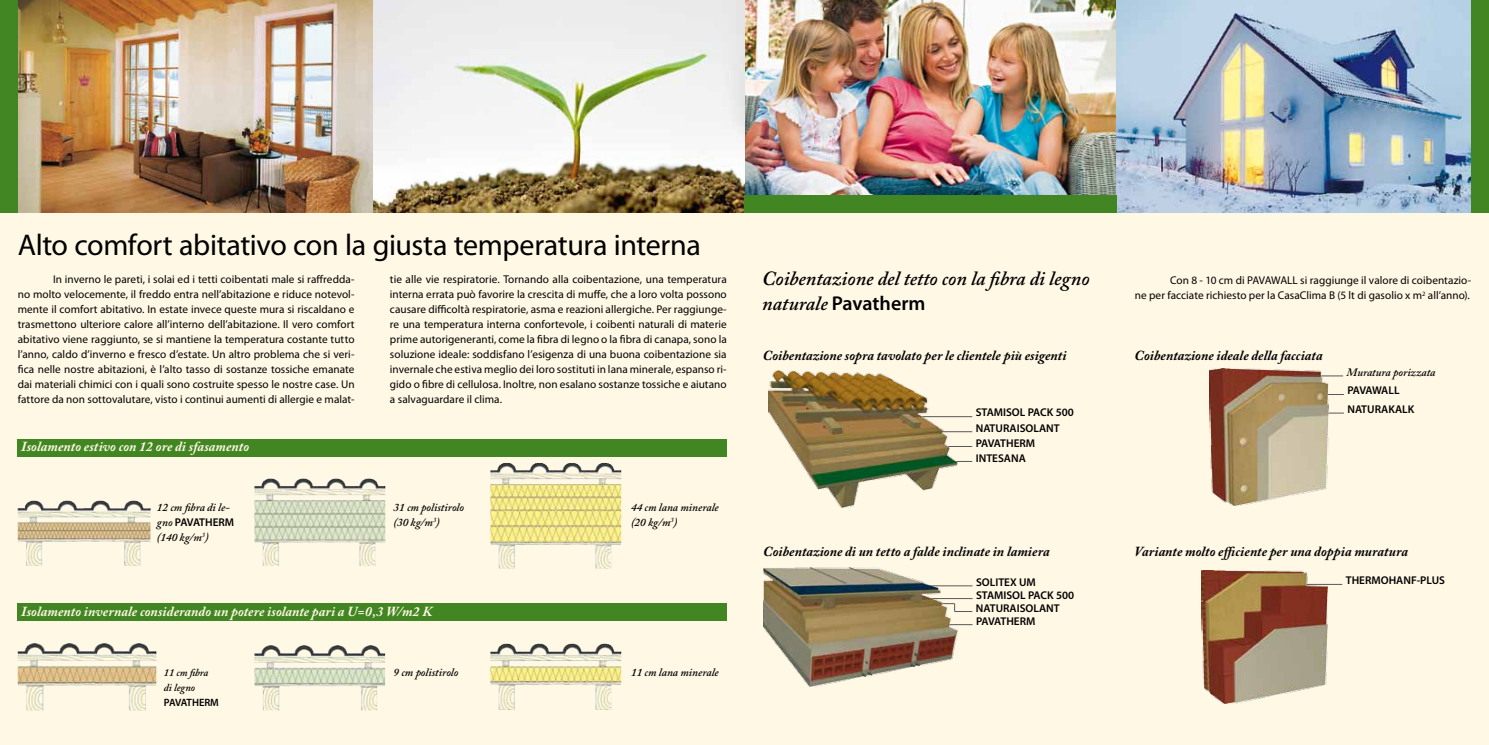
<style>
.page{position:relative;width:1489px;height:745px;background:#fff}
.page>*{position:absolute;margin:0;border:0;box-sizing:border-box;transform-origin:0 0}
.t1{font:30px "Myriad Pro";letter-spacing:-.015em;color:#000}
.t2{font:italic 600 20px "Adobe Caslon Pro";color:#000}
.t3{font:600 20px "Myriad Pro";letter-spacing:-.005em;color:#000}
.t4{font:italic 700 13.75px "Adobe Caslon Pro";letter-spacing:.005em;color:#000}
.t5{font:italic 700 13.75px "Adobe Caslon Pro";letter-spacing:.005em;color:#fff8e5}
.t6{font:11.25px/15px "Myriad Pro";color:#000;text-align:justify}
.t7{font:italic 600 11.25px/15px "Adobe Caslon Pro";color:#000}
.t8{font:600 11.25px/15px "Myriad Pro";color:#000}
.t9{font:600 11.25px "Myriad Pro";letter-spacing:-.03em;color:#000}
.t10{font:600 11.25px "Myriad Pro";letter-spacing:-.025em;color:#000}
.t11{font:italic 600 10.62px "Adobe Caslon Pro";color:#000}
.t12{font:600 10.62px "Myriad Pro";letter-spacing:-.03em;color:#000}
.s1{font-family:"Adobe Caslon Pro";font-style:italic}
</style>
<div class="page">
<div style="left:0;top:0;width:1488px;height:744px;background:#fff8e5"></div>
<img style="left:744px;top:0;width:372px;height:195px">
<img style="left:372px;top:0;width:372px;height:213px">
<hr style="left:922px;top:598px;width:50px;height:1px;background:#58585a">
<hr style="left:922px;top:624px;width:50px;height:1px;background:#58585a">
<hr style="left:922px;top:585px;width:50px;height:1px;background:#58585a">
<svg style="left:957px;top:611px;width:15px;height:1px"></svg>
<img style="left:763px;top:567px;width:194px;height:118px">
<img style="left:18px;top:643px;width:138px;height:67px">
<img style="left:18px;top:0;width:354px;height:213px">
<div style="left:0;top:0;width:18px;height:213px;background:#418622"></div>
<img style="left:1116px;top:0;width:354px;height:213px">
<div style="left:1470px;top:0;width:18px;height:213px;background:#418622"></div>
<img style="left:254px;top:478px;width:131px;height:87px">
<img style="left:490px;top:463px;width:131px;height:105px">
<img style="left:18px;top:500px;width:132px;height:65px">
<div style="left:744px;top:195px;width:372px;height:18px;background:#418622"></div>
<img style="left:490px;top:643px;width:131px;height:66px">
<img style="left:254px;top:645px;width:131px;height:65px">
<div style="left:18px;top:438px;width:708px;height:18px;background:#418622"></div>
<div style="left:18px;top:602px;width:708px;height:18px;background:#418622"></div>
<hr style="left:930px;top:461px;width:42px;height:1px;background:#58585a">
<hr style="left:921px;top:446px;width:51px;height:1px;background:#58585a">
<hr style="left:921px;top:416px;width:51px;height:1px;background:#58585a">
<hr style="left:921px;top:431px;width:51px;height:1px;background:#58585a">
<img style="left:768px;top:370px;width:189px;height:137px">
<hr style="left:1293px;top:394px;width:50px;height:1px;background:#58585a">
<hr style="left:1293px;top:412px;width:50px;height:1px;background:#58585a">
<img style="left:1209px;top:368px;width:119px;height:137px">
<hr style="left:1292px;top:375px;width:50px;height:1px;background:#58585a">
<hr style="left:1268px;top:583px;width:74px;height:1px;background:#58585a">
<img style="left:1201px;top:570px;width:126px;height:133px">
<h1 class="t1" style="left:18px;top:226px;width:684px">Alto comfort abitativo con la giusta temperatura interna</h1>
<h2 class="t2" style="left:762px;top:266px;width:329px">Coibentazione del tetto con la fibra di legno</h2>
<h2 class="t3" style="left:762px;top:291px;width:165px"><span class="s1">naturale</span> Pavatherm</h2>
<p class="t6" style="left:18px;top:271px;width:338px;text-indent:35px">In inverno le pareti, i solai ed i tetti coibentati male si raffredda&shy;no molto velocemente, il freddo entra nell’abitazione e riduce notevol&shy;mente il comfort abitativo. In estate invece queste mura si riscaldano e trasmettono ulteriore calore all’interno dell’abitazione. Il vero comfort abitativo viene raggiunto, se si mantiene la temperatura costante tutto l’anno, caldo d’inverno e fresco d’estate. Un altro problema che si veri&shy;fica nelle nostre abitazioni, è l’alto tasso di sostanze tossiche emanate dai materiali chimici con i quali sono costruite spesso le nostre case. Un fattore da non sottovalutare, visto i continui aumenti di allergie e malat-</p>
<p class="t6" style="left:1134px;top:272px;width:338px;text-align:right">Con 8 - 10 cm di PAVAWALL si raggiunge il valore di coibentazio-<br>ne per facciate richiesto per la CasaClima B (5 lt di gasolio x m<sup>2</sup> all’anno).</p>
<p class="t6" style="left:390px;top:271px;width:338px">tie alle vie respiratorie. Tornando alla coibentazione, una temperatura interna errata può favorire la crescita di muffe, che a loro volta possono causare difficoltà respiratorie, asma e reazioni allergiche. Per raggiunge&shy;re una temperatura interna confortevole, i coibenti naturali di materie prime autorigeneranti, come la fibra di legno o la fibra di canapa, sono la soluzione ideale: soddisfano l’esigenza di una buona coibentazione sia invernale che estiva meglio dei loro sostituti in lana minerale, espanso ri&shy;gido o fibre di cellulosa. Inoltre, non esalano sostanze tossiche e aiutano a salvaguardare il clima.</p>
<p class="t4" style="left:1134px;top:347px;width:189px">Coibentazione ideale della facciata</p>
<p class="t4" style="left:762px;top:347px;width:305px">Coibentazione sopra tavolato per le clientele più esigenti</p>
<p class="t7" style="left:1346px;top:364px;width:90px">Muratura porizzata</p>
<p class="t8" style="left:1347px;top:381px;width:68px;line-height:18.5px">PAVAWALL<br>NATURAKALK</p>
<p class="t8" style="left:975px;top:404px;width:99px">STAMISOL PACK 500<br>NATURAISOLANT</p>
<p class="t5" style="left:21px;top:437px;width:229px">Isolamento estivo con 12 ore di sfasamento</p>
<p class="t7" style="left:157px;top:499px;width:75px">12 cm fibra di le-</p>
<p class="t10" style="left:157px;top:514px;width:79px"><span class="s1">gno</span> PAVATHERM</p>
<p class="t7" style="left:157px;top:529px;width:53px">(140 kg/m<sup>3</sup>)</p>
<p class="t7" style="left:393px;top:499px;width:72px">31 cm polistirolo (30 kg/m<sup>3</sup>)</p>
<p class="t7" style="left:631px;top:499px;width:89px">44 cm lana minerale (20 kg/m<sup>3</sup>)</p>
<p class="t5" style="left:21px;top:602px;width:412px">Isolamento invernale considerando un potere isolante pari a U=0,3 W/m2 K</p>
<p class="t11" style="left:164px;top:665px;width:46px">11 cm fibra</p>
<p class="t7" style="left:393px;top:664px;width:66px">9 cm polistirolo</p>
<p class="t7" style="left:631px;top:664px;width:89px">11 cm lana minerale</p>
<p class="t11" style="left:164px;top:680px;width:33px">di legno</p>
<p class="t12" style="left:164px;top:695px;width:56px">PAVATHERM</p>
<p class="t9" style="left:975px;top:435px;width:61px">PAVATHERM</p>
<p class="t8" style="left:975px;top:450px;width:52px">INTESANA</p>
<p class="t4" style="left:763px;top:542px;width:288px">Coibentazione di un tetto a falde inclinate in lamiera</p>
<p class="t8" style="left:976px;top:573px;width:61px">SOLITEX UM</p>
<p class="t8" style="left:975px;top:599px;width:85px">NATURAISOLANT</p>
<p class="t8" style="left:976px;top:586px;width:99px">STAMISOL PACK 500</p>
<p class="t9" style="left:976px;top:613px;width:61px">PAVATHERM</p>
<p class="t4" style="left:1134px;top:542px;width:275px">Variante molto efficiente per una doppia muratura</p>
<p class="t8" style="left:1345px;top:572px;width:101px">THERMOHANF-PLUS</p>
</div>
